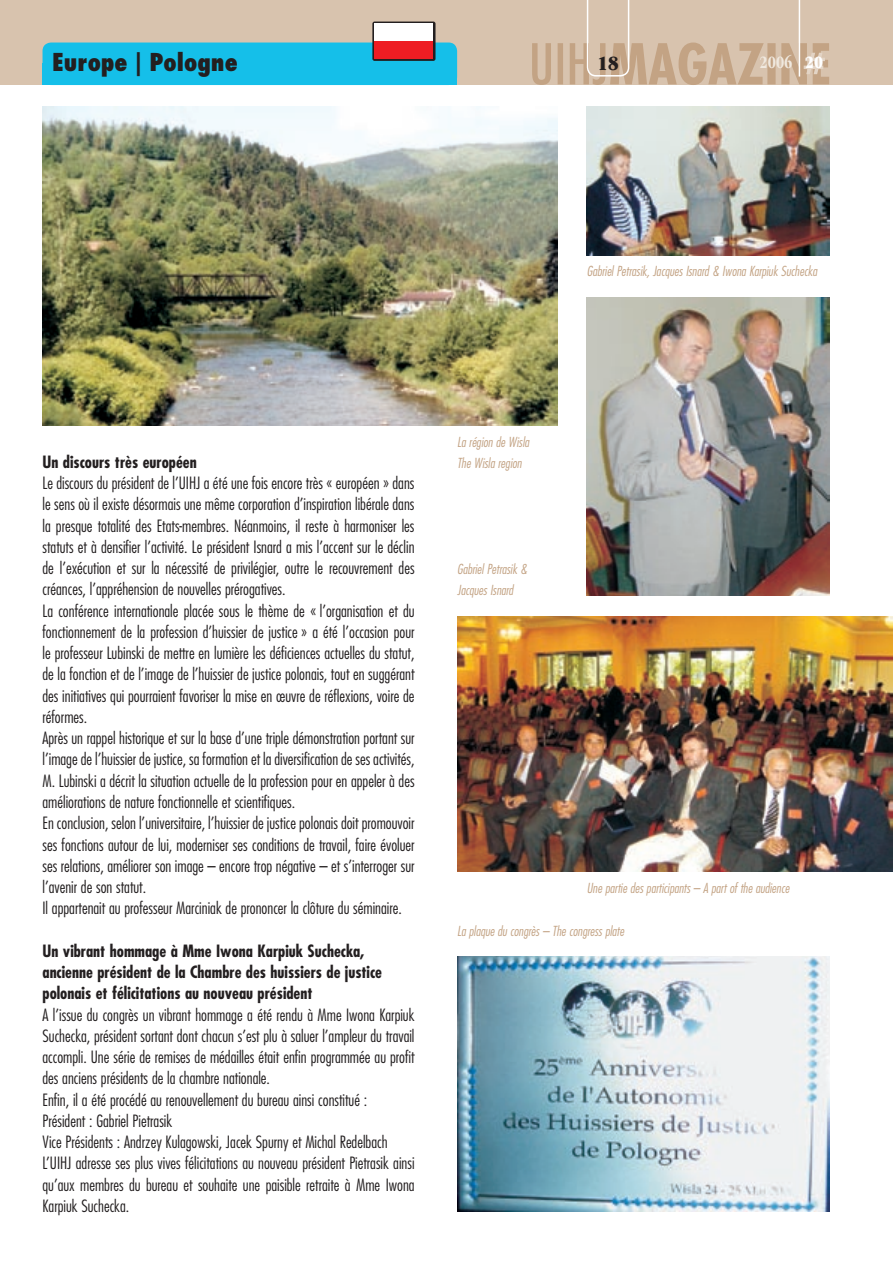
<style>
.page{position:relative;width:893px;height:1263px;background:#fff}
.page>*{position:absolute;margin:0;border:0;box-sizing:border-box;transform-origin:0 0}
.t1{font:800 condensed 24px "Futura Std";color:#231f20}
.t2{font:21px "ITC Garamond Std Ult Cond";color:#231f20}
.t3{font:700 condensed 18px "ITC Garamond Std";color:#f0e9df}
._04-texte_français{font:300 condensed 16.5px/21.3px "Futura Std";color:#231f20;text-align:justify}
._03-texte_titre_français{font:700 condensed 16.5px/21.3px "Futura Std";color:#231f20}
._07-légende{font:italic 300 condensed 13.5px/21.3px "Futura Std";color:#c3a384}
.s1{font-family:"ITC Garamond Std Ult Cond";font-weight:400;font-stretch:normal;color:#fff}
</style>
<div class="page">
<div style="left:0;top:0;width:893px;height:85px;background:#d8c3ae"></div>
<svg style="left:532px;top:0;width:297px;height:85px"></svg>
<img style="left:587px;top:106px;width:242px;height:149px">
<img style="left:457px;top:617px;width:436px;height:255px">
<img style="left:43px;top:106px;width:514px;height:319px">
<img style="left:457px;top:957px;width:372px;height:255px">
<img style="left:587px;top:298px;width:242px;height:297px">
<div style="left:43px;top:43px;width:414px;height:42px;background:#15bfe9"></div>
<svg style="left:372px;top:22px;width:63px;height:39px"></svg>
<div style="left:375px;top:24px;width:58px;height:17px;background:#fff"></div>
<div style="left:375px;top:41px;width:58px;height:18px;background:#ee1d23"></div>
<p class="t1" style="left:52px;top:47px;width:187px">Europe | Pologne</p>
<p class="t2" style="left:598px;top:51px;width:22px">18</p>
<p class="t3" style="left:759px;top:52px;width:65px">2006 <span class="s1">20</span></p>
<p class="_07-légende" style="left:587px;top:261px;width:232px">Gabriel Petrasik, Jacques Isnard &amp; Iwona Karpiuk Suchecka</p>
<p class="_03-texte_titre_français" style="left:43px;top:451px;width:156px">Un discours très européen</p>
<p class="_04-texte_français" style="left:43px;top:472px;width:374px">Le discours du président de l’UIHJ a été une fois encore très « européen » dans le sens où il existe désormais une même corporation d’inspiration libérale dans la presque totalité des Etats-membres. Néanmoins, il reste à harmoniser les statuts et à densifier l’activité. Le président Isnard a mis l’accent sur le déclin de l’exécution et sur la nécessité de privilégier, outre le recouvrement des créances, l’appréhension de nouvelles prérogatives.</p>
<p class="_04-texte_français" style="left:43px;top:600px;width:374px">La conférence internationale placée sous le thème de « l’organisation et du fonctionnement de la profession d’huissier de justice » a été l’occasion pour le professeur Lubinski de mettre en lumière les déficiences actuelles du statut, de la fonction et de l’image de l’huissier de justice polonais, tout en suggérant des initiatives qui pourraient favoriser la mise en œuvre de réflexions, voire de réformes.</p>
<p class="_04-texte_français" style="left:43px;top:727px;width:374px">Après un rappel historique et sur la base d’une triple démonstration portant sur l’image de l’huissier de justice, sa formation et la diversification de ses activités, M. Lubinski a décrit la situation actuelle de la profession pour en appeler à des améliorations de nature fonctionnelle et scientifiques.</p>
<p class="_04-texte_français" style="left:43px;top:812px;width:374px">En conclusion, selon l’universitaire, l’huissier de justice polonais doit promouvoir ses fonctions autour de lui, moderniser ses conditions de travail, faire évoluer ses relations, améliorer son image – encore trop négative – et s’interroger sur l’avenir de son statut.</p>
<p class="_04-texte_français" style="left:43px;top:897px;width:361px">Il appartenait au professeur Marciniak de prononcer la clôture du séminaire.</p>
<p class="_03-texte_titre_français" style="left:43px;top:940px;width:341px">Un vibrant hommage à Mme Iwona Karpiuk Suchecka, ancienne président de la Chambre des huissiers de justice polonais et félicitations au nouveau président</p>
<p class="_04-texte_français" style="left:43px;top:1004px;width:374px">A l’issue du congrès un vibrant hommage a été rendu à Mme Iwona Karpiuk Suchecka, président sortant dont chacun s’est plu à saluer l’ampleur du travail accompli. Une série de remises de médailles était enfin programmée au profit des anciens présidents de la chambre nationale.</p>
<p class="_04-texte_français" style="left:43px;top:1089px;width:326px">Enfin, il a été procédé au renouvellement du bureau ainsi constitué :</p>
<p class="_04-texte_français" style="left:43px;top:1110px;width:131px">Président : Gabriel Pietrasik</p>
<p class="_04-texte_français" style="left:43px;top:1131px;width:347px">Vice Présidents : Andrzey Kulagowski, Jacek Spurny et Michal Redelbach</p>
<p class="_04-texte_français" style="left:43px;top:1153px;width:374px">L’UIHJ adresse ses plus vives félicitations au nouveau président Pietrasik ainsi qu’aux membres du bureau et souhaite une paisible retraite à Mme Iwona Karpiuk Suchecka.</p>
<p class="_07-légende" style="left:457px;top:431px;width:74px">La région de Wisla</p>
<p class="_07-légende" style="left:457px;top:453px;width:66px">The Wisla region</p>
<p class="_07-légende" style="left:457px;top:559px;width:72px">Gabriel Petrasik &amp;<br>Jacques Isnard</p>
<p class="_07-légende" style="left:587px;top:878px;width:204px">Une partie des participants – A part of the audience</p>
<p class="_07-légende" style="left:457px;top:920px;width:168px">La plaque du congrès – The congress plate</p>
</div>
